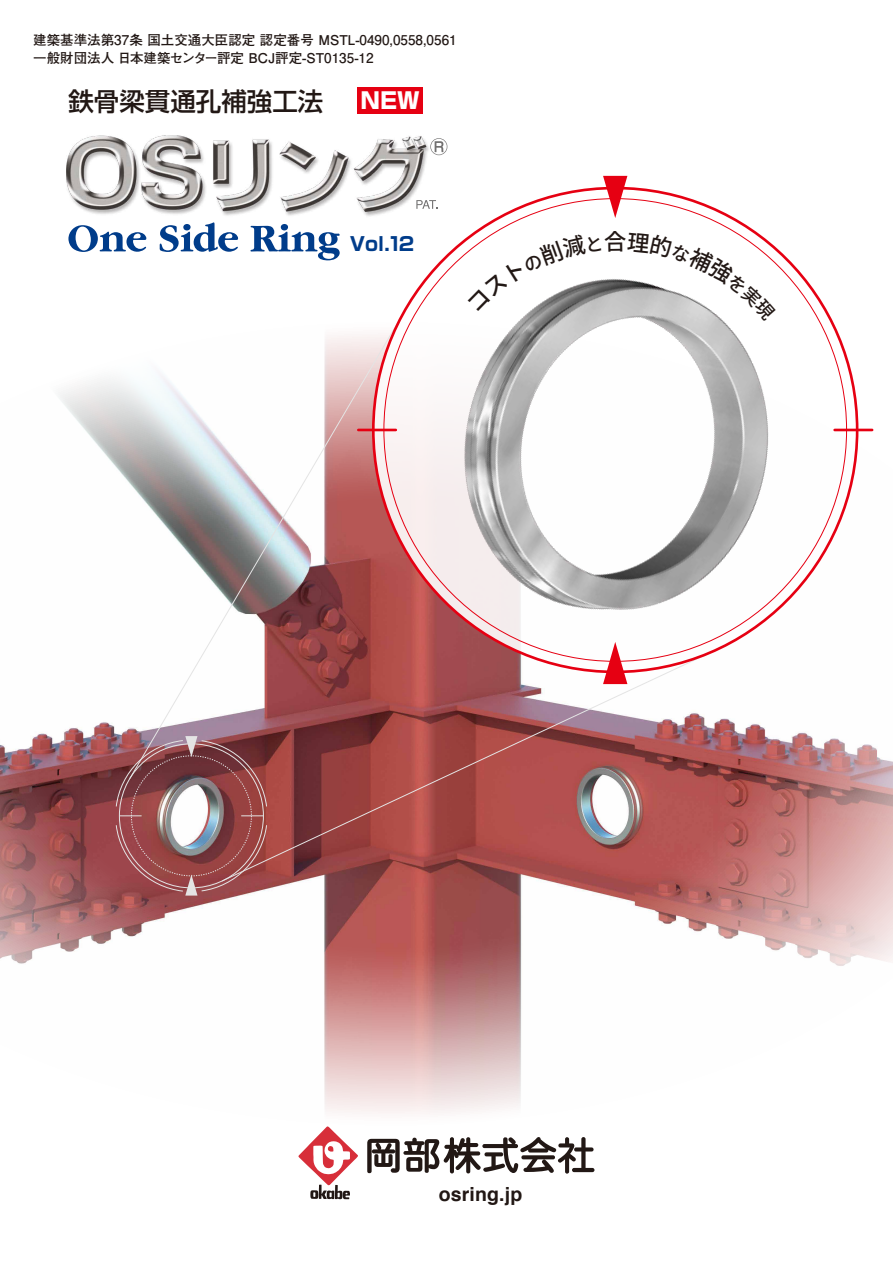
<style>
.page{position:relative;width:893px;height:1263px;background:#fff}
.page>*{position:absolute;margin:0;border:0;box-sizing:border-box;transform-origin:0 0}
.t1{font:500 25.5px "Shin Go Pro";color:#221815}
.t2{font:800 22.5px "Shin Go Pro";color:#fff}
.t3{font:700 19.5px "Helvetica";letter-spacing:.01em;color:#221815}
.t4{font:700 18.9px "Shin Go Pro";color:#003c8a}
.t5{font:700 13.5px/18px "Futo Go B101 Pro";color:#221815}
</style>
<div class="page">
<img style="left:0;top:144px;width:893px;height:1056px">
<svg style="left:298px;top:1126px;width:60px;height:73px"></svg>
<svg style="left:367px;top:1137px;width:227px;height:36px"></svg>
<svg style="left:68px;top:225px;width:78px;height:27px"></svg>
<svg style="left:160px;top:222px;width:78px;height:30px"></svg>
<svg style="left:250px;top:224px;width:90px;height:36px"></svg>
<svg style="left:432px;top:138px;width:15px;height:17px"></svg>
<img style="left:57px;top:135px;width:375px;height:85px">
<svg style="left:416px;top:200px;width:21px;height:9px"></svg>
<div style="left:357px;top:87px;width:66px;height:27px;background:#e60012"></div>
<img style="left:385px;top:210px;width:459px;height:469px">
<svg style="left:221px;top:649px;width:495px;height:233px;background:#b16868"></svg>
<svg style="left:129px;top:311px;width:276px;height:468px"></svg>
<svg style="left:241px;top:815px;width:22px;height:1px"></svg>
<svg style="left:119px;top:815px;width:23px;height:1px"></svg>
<hr style="left:835px;top:429px;width:37px;height:2px;background:#e60012">
<hr style="left:358px;top:429px;width:38px;height:2px;background:#e60012">
<svg style="left:116px;top:825px;width:151px;height:70px;background:#9e5d5f"></svg>
<img style="left:116px;top:736px;width:151px;height:71px">
<svg style="left:603px;top:642px;width:24px;height:42px"></svg>
<svg style="left:603px;top:176px;width:24px;height:42px"></svg>
<svg style="left:467px;top:231px;width:309px;height:91px"></svg>
<p class="t5" style="left:33px;top:29px;width:425px">建築基準法第37条 国土交通大臣認定 認定番号 MSTL-0490,0558,0561一般財団法人 日本建築センター評定 BCJ評定-ST0135-12</p>
<h1 class="t1" style="left:68px;top:80px;width:256px">鉄骨梁貫通孔補強工法</h1>
<h2 class="t2" style="left:360px;top:83px;width:61px">NEW</h2>
<h3 class="t4" style="left:350px;top:229px;width:66px">Vol.12</h3>
<h3 class="t3" style="left:439px;top:1179px;width:85px">osring.jp</h3>
</div>
